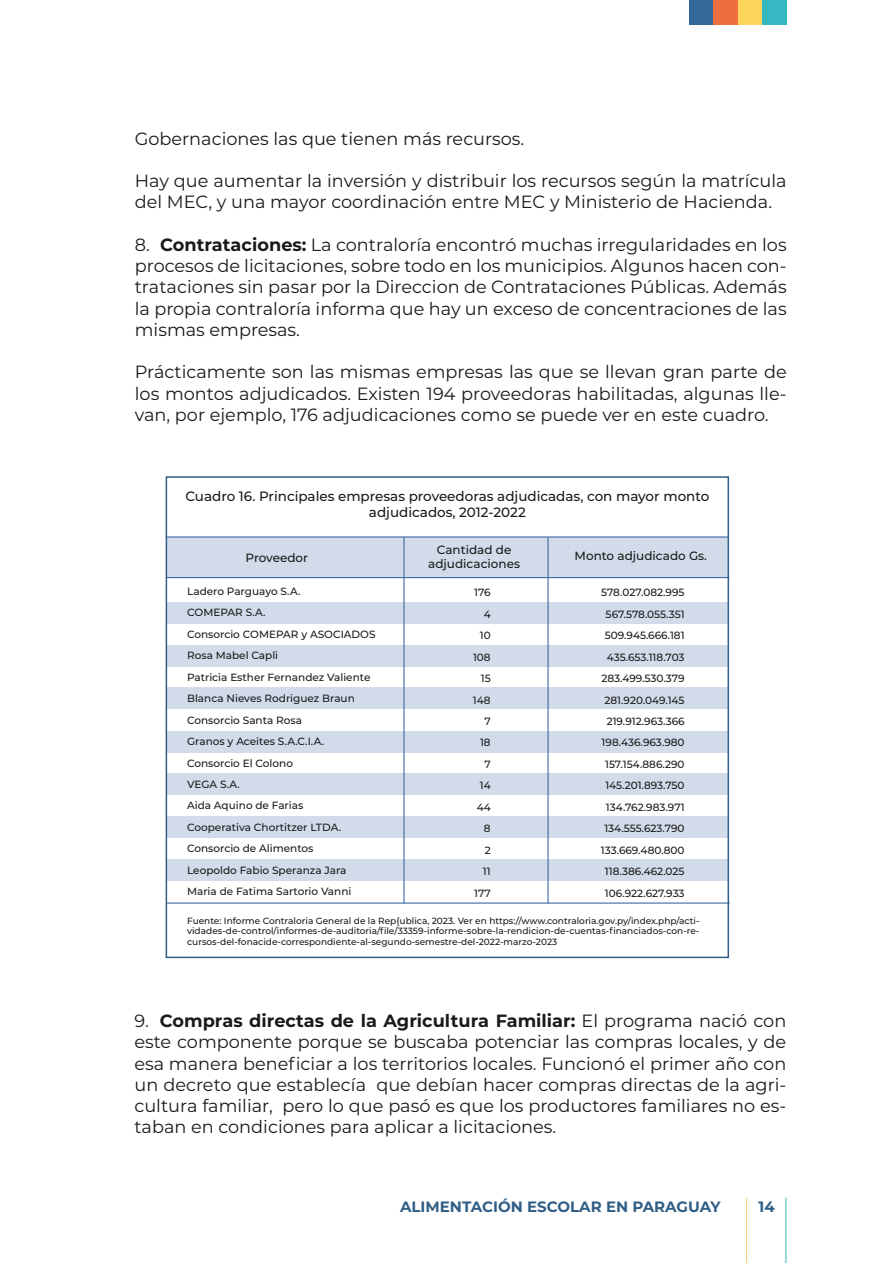
<style>
.page{position:relative;width:893px;height:1263px;background:#fff}
.page>*{position:absolute;margin:0;border:0;box-sizing:border-box;transform-origin:0 0}
.t1{font:17.7px/21.3px "Montserrat";color:#1a1a1a;text-align:justify}
.t2{font:700 15px "Montserrat";color:#305e86}
.t3{font:500 13.5px/16.2px "Montserrat";color:#1a1a1a;text-align:center}
.t4{font:500 12px/14.4px "Montserrat";color:#1a1a1a;text-align:center}
.t5{font:500 10.5px/21.5px "Montserrat";color:#1a1a1a}
.t6{font:500 9px/10.8px "Montserrat";color:#1a1a1a;text-align:justify}
.s1{font-weight:700}
</style>
<div class="page">
<div style="left:689px;top:0;width:24px;height:24px;background:#336999"></div>
<div style="left:713px;top:0;width:25px;height:24px;background:#ed6e40"></div>
<div style="left:738px;top:0;width:24px;height:24px;background:#fcd45c"></div>
<div style="left:762px;top:0;width:25px;height:24px;background:#36b8c2"></div>
<hr style="left:785px;top:1197px;width:1px;height:66px;background:#37b7b7">
<hr style="left:746px;top:1197px;width:1px;height:66px;background:#f7ce66">
<div style="left:166px;top:537px;width:562px;height:41px;background:#d1dbe9"></div>
<div style="left:167px;top:773px;width:562px;height:21px;background:#d1dbe9"></div>
<div style="left:167px;top:816px;width:562px;height:21px;background:#d1dbe9"></div>
<div style="left:167px;top:859px;width:562px;height:21px;background:#d1dbe9"></div>
<div style="left:166px;top:731px;width:562px;height:22px;background:#d1dbe9"></div>
<div style="left:167px;top:688px;width:562px;height:21px;background:#d1dbe9"></div>
<div style="left:167px;top:645px;width:562px;height:22px;background:#d1dbe9"></div>
<div style="left:167px;top:603px;width:562px;height:21px;background:#d1dbe9"></div>
<div style="left:166px;top:476px;width:563px;height:482px;border:2px solid #305e86"></div>
<hr style="left:166px;top:536px;width:562px;height:1px;background:#426aa5">
<hr style="left:167px;top:577px;width:562px;height:1px;background:#426aa5">
<hr style="left:167px;top:902px;width:563px;height:2px;background:#426aa5">
<hr style="left:403px;top:537px;width:1px;height:367px;background:#426aa5">
<hr style="left:547px;top:537px;width:2px;height:367px;background:#426aa5">
<p class="t1" style="left:135px;top:127px;width:391px">Gobernaciones las que tienen más recursos.</p>
<p class="t1" style="left:135px;top:170px;width:653px">Hay que aumentar la inversión y distribuir los recursos según la matrícula del MEC, y una mayor coordinación entre MEC y Ministerio de Hacienda.</p>
<p class="t1" style="left:135px;top:233px;width:653px">8. <span class="s1">Contrataciones:</span> La contraloría encontró muchas irregularidades en los procesos de licitaciones, sobre todo en los municipios. Algunos hacen con&shy;trataciones sin pasar por la Direccion de Contrataciones Públicas. Además la propia contraloría informa que hay un exceso de concentraciones de las mismas empresas.</p>
<p class="t1" style="left:135px;top:361px;width:653px">Prácticamente son las mismas empresas las que se llevan gran parte de los montos adjudicados. Existen 194 proveedoras habilitadas, algunas lle&shy;van, por ejemplo, 176 adjudicaciones como se puede ver en este cuadro.</p>
<p class="t3" style="left:185px;top:488px;width:525px">Cuadro 16. Principales empresas proveedoras adjudicadas, con mayor monto adjudicados, 2012-2022</p>
<p class="t4" style="left:246px;top:550px;width:64px">Proveedor</p>
<p class="t5" style="left:187px;top:580px;width:190px">Ladero Parguayo S.A.<br>COMEPAR S.A.<br>Consorcio COMEPAR y ASOCIADOS<br>Rosa Mabel Capli<br>Patricia Esther Fernandez Valiente<br>Blanca Nieves Rodriguez Braun<br>Consorcio Santa Rosa<br>Granos y Aceites S.A.C.I.A.<br>Consorcio El Colono<br>VEGA S.A.<br>Aida Aquino de Farias<br>Cooperativa Chortitzer LTDA.<br>Consorcio de Alimentos<br>Leopoldo Fabio Speranza Jara<br>Maria de Fatima Sartorio Vanni</p>
<p class="t5" style="left:473px;top:581px;width:19px;text-align:right">176<br>4<br>10<br>108<br>15<br>148<br>7<br>18<br>7<br>14<br>44<br>8<br>2<br>11<br>177</p>
<p class="t5" style="left:601px;top:581px;width:85px;text-align:center">578.027.082.995<br>567.578.055.351<br>509.945.666.181<br>435.653.118.703<br>283.499.530.379<br>281.920.049.145<br>219.912.963.366<br>198.436.963.980<br>157.154.886.290<br>145.201.893.750<br>134.762.983.971<br>134.555.623.790<br>133.669.480.800<br>118.386.462.025<br>106.922.627.933</p>
<p class="t4" style="left:428px;top:542px;width:93px">Cantidad de adjudicaciones</p>
<p class="t4" style="left:575px;top:548px;width:134px">Monto adjudicado Gs.</p>
<p class="t6" style="left:187px;top:914px;width:514px">Fuente: Informe Contraloria General de la Rep{ublica, 2023. Ver en https://www.contraloria.gov.py/index.php/acti&shy;vidades-de-control/informes-de-auditoria/file/33359-informe-sobre-la-rendicion-de-cuentas-financiados-con-re&shy;cursos-del-fonacide-correspondiente-al-segundo-semestre-del-2022-marzo-2023</p>
<p class="t1" style="left:134px;top:1009px;width:653px">9. <span class="s1">Compras directas de la Agricultura Familiar:</span> El programa nació con este componente porque se buscaba potenciar las compras locales, y de esa manera beneficiar a los territorios locales. Funcionó el primer año con un decreto que establecía que debían hacer compras directas de la agri&shy;cultura familiar, pero lo que pasó es que los productores familiares no es&shy;taban en condiciones para aplicar a licitaciones.</p>
<p class="t2" style="left:400px;top:1196px;width:322px">ALIMENTACIÓN ESCOLAR EN PARAGUAY</p>
<p class="t2" style="left:758px;top:1196px;width:18px">14</p>
</div>
